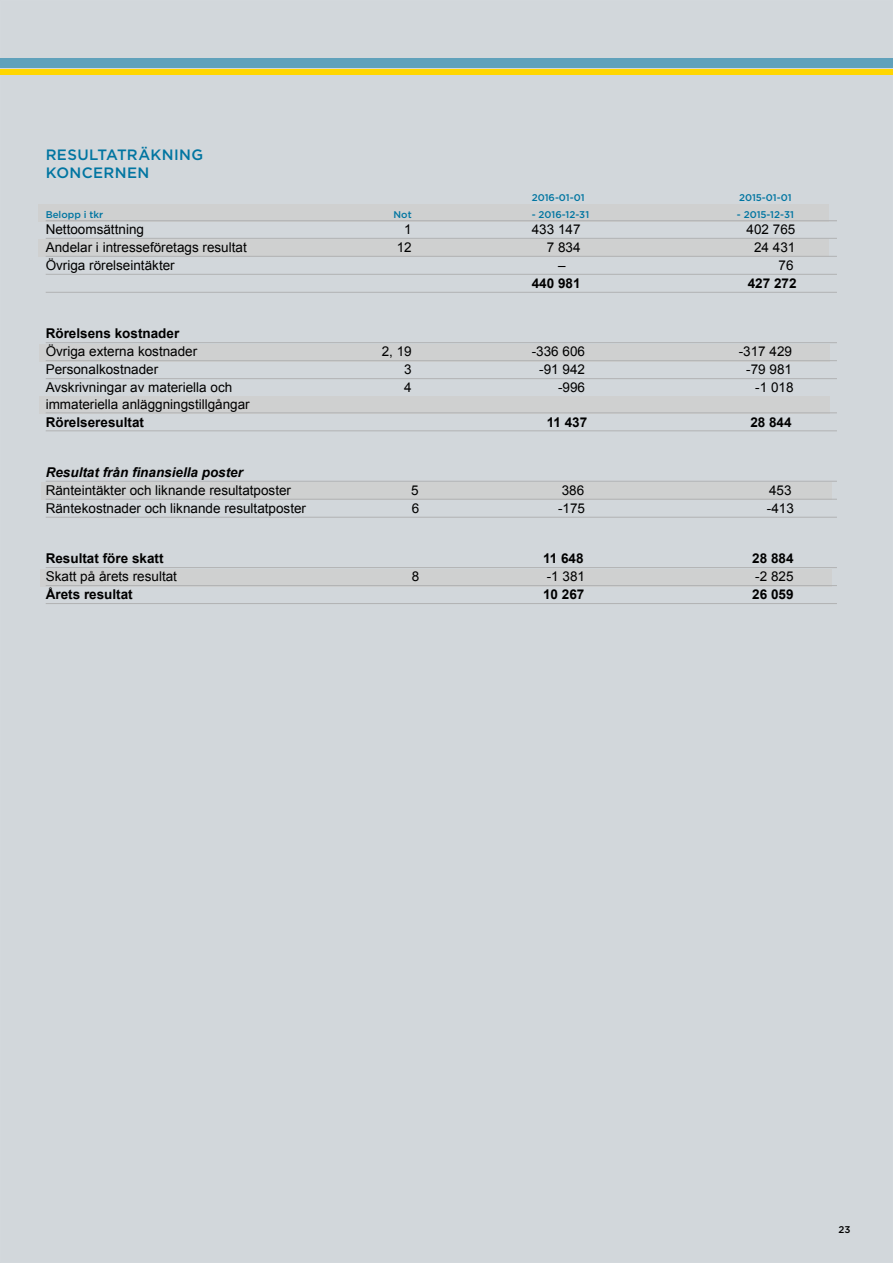
<style>
.page{position:relative;width:893px;height:1263px;background:#d2d7db}
.page>*{position:absolute;margin:0;border:0;box-sizing:border-box;transform-origin:0 0}
.t1{font:500 15px/18px "Gotham";letter-spacing:.025em;color:#0075a1}
.t2{font:13.5px "Arial";color:#000}
.t3{font:700 13.5px "Arial";color:#000}
.t4{font:italic 700 13.5px "Arial";color:#000}
.t5{font:500 9.75px "Gotham";color:#0075a1}
.t6{font:500 9.75px "Gotham";color:#000}
</style>
<div class="page">
<div style="left:0;top:69px;width:892px;height:5px;background:#ffd600"></div>
<div style="left:0;top:59px;width:893px;height:9px;background:#60a1bb"></div>
<div style="left:39px;top:204px;width:790px;height:18px;background:#cfd0d0"></div>
<div style="left:39px;top:239px;width:790px;height:18px;background:#cfd0d0"></div>
<div style="left:39px;top:344px;width:790px;height:18px;background:#cfd0d0"></div>
<div style="left:39px;top:396px;width:790px;height:18px;background:#cfd0d0"></div>
<div style="left:41px;top:483px;width:791px;height:17px;background:#cfd0d0"></div>
<div style="left:40px;top:569px;width:792px;height:18px;background:#cfd0d0"></div>
<hr style="left:46px;top:220px;width:791px;height:1px;background:#b1b2b3">
<hr style="left:46px;top:238px;width:791px;height:1px;background:#b1b2b3">
<hr style="left:46px;top:256px;width:791px;height:1px;background:#b1b2b3">
<hr style="left:46px;top:274px;width:791px;height:1px;background:#b1b2b3">
<hr style="left:46px;top:292px;width:791px;height:1px;background:#b1b2b3">
<hr style="left:46px;top:342px;width:791px;height:1px;background:#b1b2b3">
<hr style="left:46px;top:360px;width:791px;height:1px;background:#b1b2b3">
<hr style="left:46px;top:378px;width:791px;height:1px;background:#b1b2b3">
<hr style="left:46px;top:413px;width:791px;height:1px;background:#b1b2b3">
<hr style="left:46px;top:431px;width:791px;height:1px;background:#b1b2b3">
<hr style="left:46px;top:481px;width:791px;height:1px;background:#b1b2b3">
<hr style="left:46px;top:499px;width:791px;height:1px;background:#b1b2b3">
<hr style="left:46px;top:517px;width:791px;height:1px;background:#b1b2b3">
<hr style="left:46px;top:567px;width:791px;height:1px;background:#b1b2b3">
<hr style="left:46px;top:585px;width:791px;height:1px;background:#b1b2b3">
<hr style="left:46px;top:603px;width:791px;height:1px;background:#b1b2b3">
<p class="t1" style="left:46px;top:146px;width:159px">RESULTATRÄKNING<br>KONCERNEN</p>
<p class="t5" style="left:532px;top:192px;width:54px">2016-01-01</p>
<p class="t5" style="left:739px;top:192px;width:54px">2015-01-01</p>
<p class="t5" style="left:46px;top:208px;width:59px">Belopp i tkr</p>
<p class="t5" style="left:394px;top:208px;width:20px">Not</p>
<p class="t5" style="left:532px;top:208px;width:59px">- 2016-12-31</p>
<p class="t5" style="left:737px;top:208px;width:59px">- 2015-12-31</p>
<p class="t2" style="left:46px;top:221px;width:100px">Nettoomsättning</p>
<p class="t2" style="left:404px;top:221px;width:9px">1</p>
<p class="t2" style="left:532px;top:221px;width:50px">433 147</p>
<p class="t2" style="left:747px;top:221px;width:50px">402 765</p>
<p class="t2" style="left:46px;top:238px;width:203px">Andelar i intresseföretags resultat</p>
<p class="t2" style="left:397px;top:238px;width:17px">12</p>
<p class="t2" style="left:547px;top:238px;width:35px">7 834</p>
<p class="t2" style="left:754px;top:238px;width:43px">24 431</p>
<p class="t2" style="left:46px;top:256px;width:131px">Övriga rörelseintäkter</p>
<p class="t2" style="left:558px;top:256px;width:9px">–</p>
<p class="t2" style="left:778px;top:256px;width:17px">76</p>
<p class="t3" style="left:532px;top:274px;width:50px">440 981</p>
<p class="t3" style="left:748px;top:274px;width:50px">427 272</p>
<p class="t3" style="left:46px;top:325px;width:135px">Rörelsens kostnader</p>
<p class="t2" style="left:46px;top:343px;width:153px">Övriga externa kostnader</p>
<p class="t2" style="left:382px;top:343px;width:32px">2, 19</p>
<p class="t2" style="left:532px;top:343px;width:55px">-336 606</p>
<p class="t2" style="left:739px;top:343px;width:55px">-317 429</p>
<p class="t2" style="left:46px;top:361px;width:114px">Personalkostnader</p>
<p class="t2" style="left:404px;top:361px;width:9px">3</p>
<p class="t2" style="left:539px;top:361px;width:47px">-91 942</p>
<p class="t2" style="left:746px;top:361px;width:47px">-79 981</p>
<p class="t2" style="left:46px;top:379px;width:188px">Avskrivningar av materiella och</p>
<p class="t2" style="left:404px;top:379px;width:9px">4</p>
<p class="t2" style="left:558px;top:379px;width:29px">-996</p>
<p class="t2" style="left:755px;top:379px;width:40px">-1 018</p>
<p class="t2" style="left:46px;top:395px;width:206px">immateriella anläggningstillgångar</p>
<p class="t3" style="left:46px;top:413px;width:100px">Rörelseresultat</p>
<p class="t3" style="left:547px;top:413px;width:42px">11 437</p>
<p class="t3" style="left:750px;top:413px;width:43px">28 844</p>
<p class="t4" style="left:46px;top:463px;width:199px">Resultat från finansiella poster</p>
<p class="t2" style="left:46px;top:481px;width:247px">Ränteintäkter och liknande resultatposter</p>
<p class="t2" style="left:411px;top:481px;width:9px">5</p>
<p class="t2" style="left:562px;top:481px;width:24px">386</p>
<p class="t2" style="left:769px;top:481px;width:24px">453</p>
<p class="t2" style="left:46px;top:499px;width:262px">Räntekostnader och liknande resultatposter</p>
<p class="t2" style="left:412px;top:499px;width:9px">6</p>
<p class="t2" style="left:558px;top:499px;width:29px">-175</p>
<p class="t2" style="left:767px;top:499px;width:29px">-413</p>
<p class="t3" style="left:46px;top:550px;width:119px">Resultat före skatt</p>
<p class="t3" style="left:543px;top:550px;width:42px">11 648</p>
<p class="t3" style="left:752px;top:550px;width:43px">28 884</p>
<p class="t2" style="left:46px;top:568px;width:133px">Skatt på årets resultat</p>
<p class="t2" style="left:412px;top:568px;width:9px">8</p>
<p class="t2" style="left:547px;top:568px;width:40px">-1 381</p>
<p class="t2" style="left:755px;top:568px;width:40px">-2 825</p>
<p class="t3" style="left:46px;top:586px;width:89px">Årets resultat</p>
<p class="t3" style="left:543px;top:586px;width:43px">10 267</p>
<p class="t3" style="left:752px;top:586px;width:43px">26 059</p>
<p class="t6" style="left:838px;top:1223px;width:14px">23</p>
</div>
